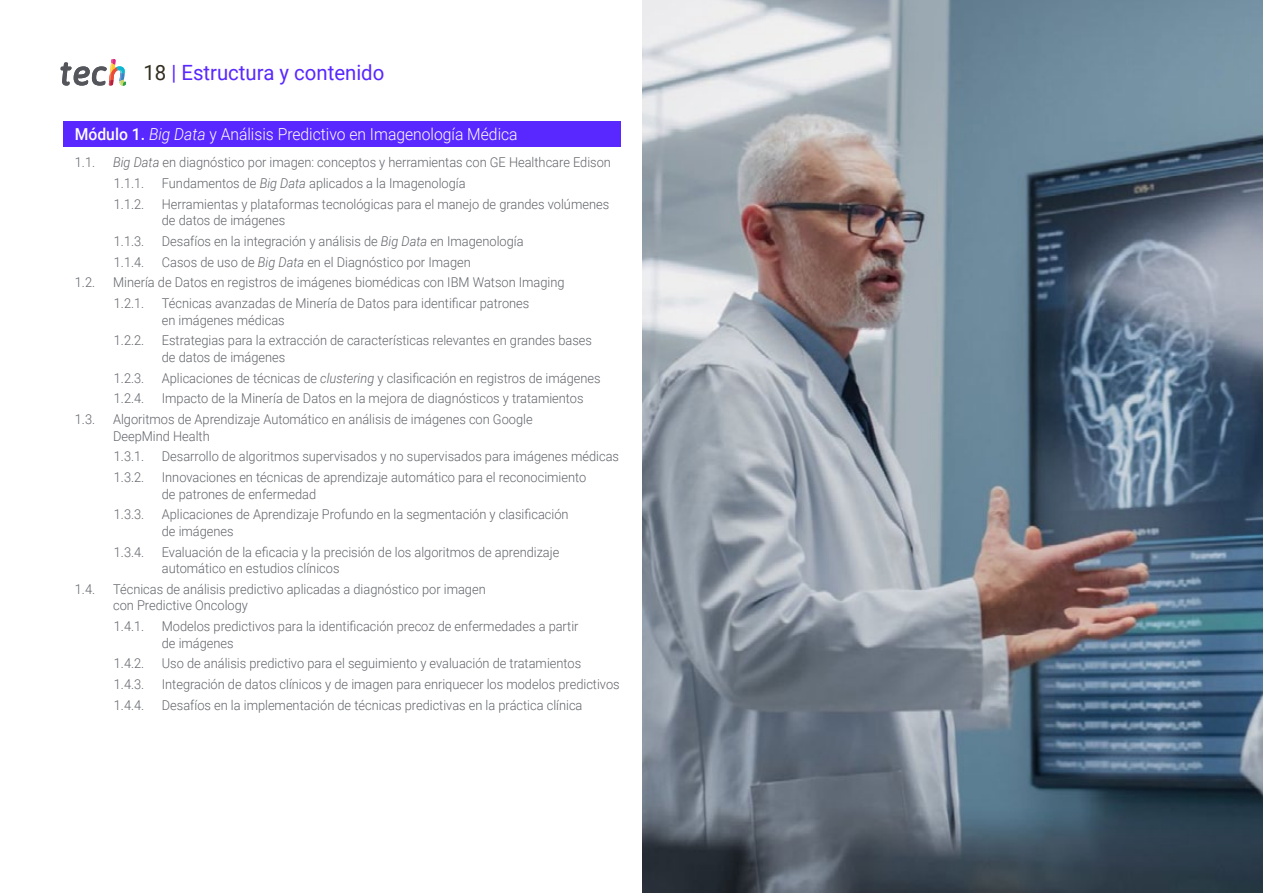
<style>
.page{position:relative;width:1263px;height:893px;background:#fff}
.page>*{position:absolute;margin:0;border:0;box-sizing:border-box;transform-origin:0 0}
.t1{font:21px "Roboto";color:#5927ff}
.t2{font:300 16.5px "Roboto";color:#fff;scale:.95 1}
.t3{font:300 13.5px/16.5px "Roboto";color:#61646a;scale:.95 1}
.s1{color:#312e20}
.s2{font-weight:500}
.s3{font-style:italic}
</style>
<div class="page">
<div style="left:64px;top:121px;width:557px;height:25px;background:#5927ff"></div>
<img style="left:642px;top:0;width:621px;height:893px">
<svg style="left:61px;top:59px;width:65px;height:27px"></svg>
<h1 class="t1" style="left:144px;top:57px;width:242px"><span class="s1">18</span> | Estructura y contenido</h1>
<p class="t2" style="left:75px;top:123px;width:468px"><span class="s2">Módulo 1.</span> <span class="s3">Big Data</span> y Análisis Predictivo en Imagenología Médica</p>
<p class="t3" style="left:75px;top:154px;width:23px">1.1.</p>
<p class="t3" style="left:113px;top:151px;width:526px;line-height:20.7px"><span class="s3">Big Data</span> en diagnóstico por imagen: conceptos y herramientas con GE Healthcare Edison<br>1.1.1.</p>
<p class="t3" style="left:162px;top:174px;width:321px">Fundamentos de <span class="s3">Big Data</span> aplicados a la Imagenología</p>
<p class="t3" style="left:114px;top:195px;width:34px">1.1.2.</p>
<p class="t3" style="left:162px;top:195px;width:472px">Herramientas y plataformas tecnológicas para el manejo de grandes volúmenes de datos de imágenes</p>
<p class="t3" style="left:114px;top:232px;width:34px">1.1.3.</p>
<p class="t3" style="left:162px;top:232px;width:382px">Desafíos en la integración y análisis de <span class="s3">Big Data</span> en Imagenología</p>
<p class="t3" style="left:114px;top:253px;width:34px">1.1.4.</p>
<p class="t3" style="left:162px;top:253px;width:327px">Casos de uso de <span class="s3">Big Data</span> en el Diagnóstico por Imagen</p>
<p class="t3" style="left:75px;top:274px;width:23px">1.2.</p>
<p class="t3" style="left:113px;top:272px;width:477px;line-height:20.7px">Minería de Datos en registros de imágenes biomédicas con IBM Watson Imaging<br>1.2.1.</p>
<p class="t3" style="left:162px;top:295px;width:388px">Técnicas avanzadas de Minería de Datos para identificar patrones en imágenes médicas</p>
<p class="t3" style="left:114px;top:332px;width:34px">1.2.2.</p>
<p class="t3" style="left:162px;top:332px;width:454px">Estrategias para la extracción de características relevantes en grandes bases de datos de imágenes</p>
<p class="t3" style="left:114px;top:369px;width:34px">1.2.3.</p>
<p class="t3" style="left:162px;top:369px;width:463px">Aplicaciones de técnicas de <span class="s3">clustering</span> y clasificación en registros de imágenes</p>
<p class="t3" style="left:114px;top:390px;width:34px">1.2.4.</p>
<p class="t3" style="left:162px;top:390px;width:445px">Impacto de la Minería de Datos en la mejora de diagnósticos y tratamientos</p>
<p class="t3" style="left:75px;top:411px;width:23px">1.3.</p>
<p class="t3" style="left:113px;top:411px;width:443px">Algoritmos de Aprendizaje Automático en análisis de imágenes con Google<br>DeepMind Health</p>
<p class="t3" style="left:114px;top:448px;width:34px">1.3.1.</p>
<p class="t3" style="left:162px;top:448px;width:483px">Desarrollo de algoritmos supervisados y no supervisados para imágenes médicas</p>
<p class="t3" style="left:114px;top:469px;width:34px">1.3.2.</p>
<p class="t3" style="left:162px;top:469px;width:448px">Innovaciones en técnicas de aprendizaje automático para el reconocimiento de patrones de enfermedad</p>
<p class="t3" style="left:114px;top:506px;width:34px">1.3.3.</p>
<p class="t3" style="left:162px;top:506px;width:430px">Aplicaciones de Aprendizaje Profundo en la segmentación y clasificación de imágenes</p>
<p class="t3" style="left:114px;top:543px;width:34px">1.3.4.</p>
<p class="t3" style="left:162px;top:543px;width:420px">Evaluación de la eficacia y la precisión de los algoritmos de aprendizaje automático en estudios clínicos</p>
<p class="t3" style="left:75px;top:580px;width:23px">1.4.</p>
<p class="t3" style="left:113px;top:580px;width:394px">Técnicas de análisis predictivo aplicadas a diagnóstico por imagen con Predictive Oncology</p>
<p class="t3" style="left:114px;top:618px;width:34px">1.4.1.</p>
<p class="t3" style="left:162px;top:618px;width:440px">Modelos predictivos para la identificación precoz de enfermedades a partir de imágenes</p>
<p class="t3" style="left:114px;top:655px;width:34px">1.4.2.</p>
<p class="t3" style="left:162px;top:655px;width:443px">Uso de análisis predictivo para el seguimiento y evaluación de tratamientos</p>
<p class="t3" style="left:114px;top:676px;width:34px">1.4.3.</p>
<p class="t3" style="left:162px;top:676px;width:483px">Integración de datos clínicos y de imagen para enriquecer los modelos predictivos</p>
<p class="t3" style="left:114px;top:696px;width:34px">1.4.4.</p>
<p class="t3" style="left:162px;top:696px;width:444px">Desafíos en la implementación de técnicas predictivas en la práctica clínica</p>
</div>
